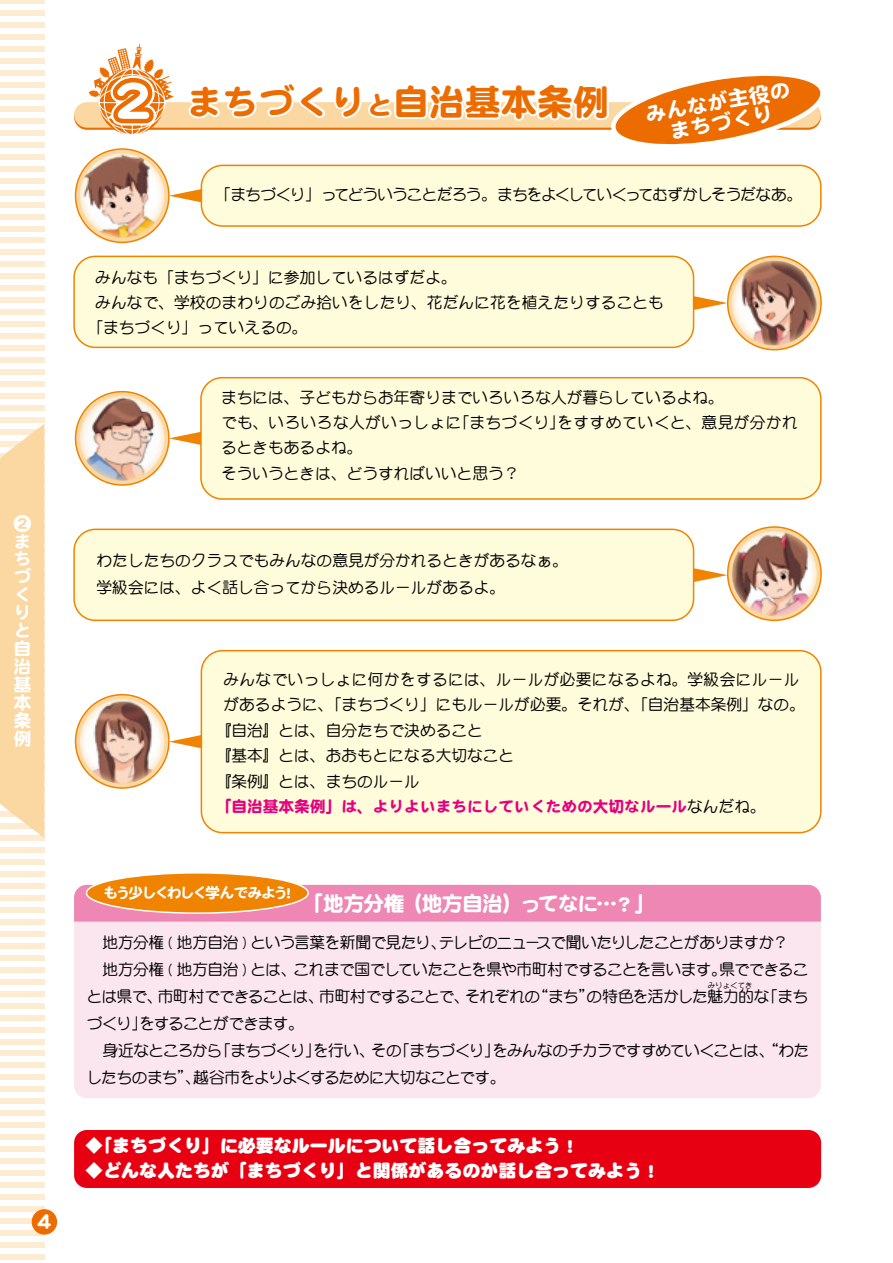
<style>
.page{position:relative;width:893px;height:1263px;background:#fff}
.page>*{position:absolute;margin:0;border:0;box-sizing:border-box;transform-origin:0 0}
.t1{font:73.35px "DFHS Gothic Std W3";color:#feecd2}
.t2{font:53.85px "DF Maru Gothic Std W9";color:#fff}
.t3{font:35.85px "DF Maru Gothic Std W9";color:#ed6c00}
.t4{font:21px/21px "DF Maru Gothic Std W9";letter-spacing:-.04em;color:#fff;text-align:center}
.t5{font:18px "DF Maru Gothic Std W12";color:#fff}
.t6{font:18px/18px "DF Maru Gothic Std W9";color:#fff}
.t7{font:15.75px/25.5px "DF Maru Gothic Std W5";color:#000}
.t8{font:15.75px/27px "DF Maru Gothic Std W5";letter-spacing:-.05em;color:#000}
.t9{font:15.75px "DF Maru Gothic Std W5";letter-spacing:-.045em;color:#000}
.t10{font:15.75px "DF Maru Gothic Std W5";letter-spacing:-.065em;color:#000}
.t11{font:15.75px "DF Maru Gothic Std W5";letter-spacing:.02em;color:#000}
.t12{font:15.75px "DF Maru Gothic Std W9";color:#e4007f}
.t13{font:15.75px "DF Maru Gothic Std W5";letter-spacing:-.04em;color:#000}
.t14{font:15.75px "DF Maru Gothic Std W5";letter-spacing:-.07em;color:#000}
.t15{font:15.75px "DF Maru Gothic Std W5";letter-spacing:-.055em;color:#000}
.t16{font:15.75px "DF Maru Gothic Std W5";letter-spacing:-.025em;color:#000}
.t17{font:15.75px "DF Maru Gothic Std W5";letter-spacing:-.02em;color:#000}
.t18{font:15px "DF Maru Gothic Std W9";letter-spacing:-.13em;color:#fff}
.t19{font:7.5px "DF Maru Gothic Std W5";color:#000}
.s1{font-size:27px}
.s2{font-family:"DF Maru Gothic Std W5";color:#000}
</style>
<div class="page">
<svg style="left:76px;top:149px;width:93px;height:93px"></svg>
<img style="left:80px;top:153px;width:85px;height:85px;border-radius:42px">
<svg style="left:728px;top:256px;width:93px;height:94px"></svg>
<img style="left:732px;top:261px;width:85px;height:84px;border-radius:42px">
<svg style="left:728px;top:527px;width:93px;height:93px"></svg>
<img style="left:732px;top:531px;width:85px;height:85px;border-radius:42px">
<svg style="left:76px;top:392px;width:93px;height:93px"></svg>
<img style="left:80px;top:396px;width:85px;height:85px;border-radius:42px">
<svg style="left:76px;top:695px;width:93px;height:93px"></svg>
<img style="left:80px;top:699px;width:85px;height:85px;border-radius:42px">
<svg style="left:169px;top:185px;width:32px;height:22px"></svg>
<svg style="left:694px;top:292px;width:33px;height:22px"></svg>
<svg style="left:694px;top:564px;width:33px;height:22px"></svg>
<svg style="left:169px;top:431px;width:31px;height:15px"></svg>
<svg style="left:169px;top:731px;width:32px;height:22px"></svg>
<div style="left:74px;top:102px;width:747px;height:26px;background:#fbd7a1;border-radius:13px"></div>
<svg style="left:0;top:424px;width:44px;height:414px;background:#fbdaa9"></svg>
<div style="left:32px;top:1209px;width:25px;height:25px;background:#ed6c00;border-radius:50%"></div>
<div style="left:74px;top:885px;width:747px;height:213px;background:#fbe6ef;border-radius:13px"></div>
<div style="left:74px;top:885px;width:747px;height:37px;background:#ee87b4"></div>
<div style="left:201px;top:165px;width:620px;height:61px;background:#fffcdb;border-radius:21px"></div>
<div style="left:201px;top:165px;width:621px;height:62px;border:1px solid #f08300;border-radius:21px"></div>
<div style="left:74px;top:529px;width:620px;height:91px;background:#fffcdb;border-radius:21px"></div>
<div style="left:73px;top:529px;width:621px;height:92px;border:1px solid #f08300;border-radius:21px"></div>
<div style="left:201px;top:651px;width:620px;height:182px;background:#fffcdb;border-radius:21px"></div>
<div style="left:201px;top:650px;width:621px;height:183px;border:1px solid #f08300;border-radius:21px"></div>
<div style="left:74px;top:256px;width:620px;height:91px;background:#fffcdb;border-radius:21px"></div>
<div style="left:73px;top:256px;width:621px;height:92px;border:1px solid #f08300;border-radius:21px"></div>
<div style="left:201px;top:378px;width:620px;height:121px;background:#fffcdb;border-radius:21px"></div>
<div style="left:200px;top:377px;width:622px;height:123px;border:1px solid #f08300;border-radius:21px"></div>
<svg style="left:82px;top:43px;width:92px;height:92px"></svg>
<svg style="left:185px;top:75px;width:636px;height:70px"></svg>
<div style="left:86px;top:873px;width:222px;height:40px;background:#f08300;border-radius:50%"></div>
<div style="left:86px;top:872px;width:223px;height:42px;border:1px solid #fff;border-radius:50%"></div>
<div style="left:74px;top:1130px;width:747px;height:58px;background:#e60012;border-radius:13px"></div>
<h1 class="t1" style="left:-20px;top:590px;width:75px">ーーーーーーーーーーーーーーーーーーーーーーーーーーーーーーーーーーーーーーーーーーーーーーーーーーーーーーーーーーーーーーーーーーーーーーーーーーーーーーーーーーーーーーーーーーーーーーーーーーーーーーーーーー</h1>
<p class="t6" style="left:14px;top:514px;width:19px">❷</p>
<p class="t6" style="left:14px;top:532px;width:19px">まちづくりと自治基本条例</p>
<h3 class="t4" style="left:37px;top:1210px;width:17px">4</h3>
<h2 class="t2" style="left:114px;top:70px;width:40px">2</h2>
<h3 class="t3" style="left:187px;top:82px;width:424px">まちづくり<span class="s1">と</span>自治基本条例</h3>
<h3 class="t4" style="left:644px;top:104px;width:148px;rotate:-10deg">みんなが主役のまちづくり</h3>
<p class="t10" style="left:215px;top:186px;width:589px">「まちづくり」ってどういうことだろう。まちをよくしていくってむずかしそうだなあ。</p>
<p class="t7" style="left:95px;top:264px;width:363px">みんなも「まちづくり」に参加しているはずだよ。</p>
<p class="t7" style="left:95px;top:289px;width:570px">みんなで、学校のまわりのごみ拾いをしたり、花だんに花を植えたりすることも</p>
<p class="t7" style="left:87px;top:315px;width:222px">「まちづくり」っていえるの。</p>
<p class="t7" style="left:221px;top:384px;width:578px">まちには、子どもからお年寄りまでいろいろな人が暮らしているよね。<br>でも、いろいろな人がいっしょに｢まちづくり｣をすすめていくと、意見が分かれるときもあるよね。<br>そういうときは、どうすればいいと思う?</p>
<p class="t7" style="left:97px;top:547px;width:473px;line-height:27px">わたしたちのクラスでもみんなの意見が分かれるときがあるなぁ。学級会には、よく話し合ってから決めるルールがあるよ。</p>
<p class="t11" style="left:224px;top:670px;width:577px">みんなでいっしょに何かをするには、ルールが必要になるよね。学級会にルール</p>
<p class="t7" style="left:224px;top:691px;width:583px">があるように、「まちづくり」にもルールが必要。それが、「自治基本条例」なの。</p>
<p class="t7" style="left:216px;top:717px;width:269px">『自治』とは、自分たちで決めること</p>
<p class="t7" style="left:216px;top:742px;width:300px">『基本』とは、おおもとになる大切なこと</p>
<p class="t7" style="left:216px;top:768px;width:206px">『条例』とは、まちのルール</p>
<p class="t12" style="left:216px;top:798px;width:552px">「自治基本条例」は、よりよいまちにしていくための大切なルール<span class="s2">なんだね。</span></p>
<p class="t18" style="left:103px;top:885px;width:187px">もう少しくわしく学んでみよう</p>
<p class="t18" style="left:281px;top:885px;width:16px">！</p>
<h3 class="t4" style="left:302px;top:892px;width:104px">「地方分権</h3>
<h3 class="t4" style="left:401px;top:892px;width:125px">（地方自治）</h3>
<h3 class="t4" style="left:614px;top:892px;width:43px">?「</h3>
<h3 class="t4" style="left:520px;top:892px;width:98px">ってなに...</h3>
<p class="t14" style="left:439px;top:934px;width:351px">テレビのニュースで聞いたりしたことがありますか?</p>
<p class="t13" style="left:87px;top:934px;width:361px">　地方分権 ( 地方自治 ) という言葉を新聞で見たり、</p>
<p class="t16" style="left:87px;top:961px;width:211px">　地方分権 ( 地方自治 ) とは、</p>
<p class="t9" style="left:294px;top:961px;width:435px">これまで国でしていたことを県や市町村ですることを言います。</p>
<p class="t7" style="left:719px;top:957px;width:91px">県でできるこ</p>
<p class="t19" style="left:708px;top:981px;width:46px">みりょくてき</p>
<p class="t7" style="left:532px;top:984px;width:63px">“まち”</p>
<p class="t9" style="left:158px;top:988px;width:168px">市町村でできることは、</p>
<p class="t13" style="left:319px;top:988px;width:152px">市町村ですることで、</p>
<p class="t17" style="left:586px;top:988px;width:185px">の特色を活かした魅力的な</p>
<p class="t7" style="left:762px;top:984px;width:48px">「まち</p>
<p class="t8" style="left:140px;top:983px;width:166px;text-indent:-53px">とは県で、<br>をすることができます。</p>
<p class="t7" style="left:465px;top:984px;width:77px">それぞれの</p>
<p class="t7" style="left:87px;top:1010px;width:62px">づくり」</p>
<p class="t15" style="left:492px;top:1042px;width:318px">をみんなのチカラですすめていくことは、“わた</p>
<p class="t8" style="left:193px;top:1037px;width:314px;text-indent:-106px">　身近なところから<br>越谷市をよりよくするために大切なことです。</p>
<p class="t7" style="left:313px;top:1037px;width:63px">を行い、</p>
<p class="t7" style="left:215px;top:1037px;width:108px">「まちづくり」</p>
<p class="t7" style="left:394px;top:1037px;width:108px">「まちづくり」</p>
<p class="t7" style="left:371px;top:1037px;width:32px">その</p>
<p class="t7" style="left:87px;top:1064px;width:116px">したちのまち”、</p>
<p class="t5" style="left:85px;top:1135px;width:495px">◆「まちづくり」に必要なルールについて話し合ってみよう!</p>
<p class="t5" style="left:85px;top:1161px;width:576px">◆どんな人たちが「まちづくり」と関係があるのか話し合ってみよう!</p>
</div>
